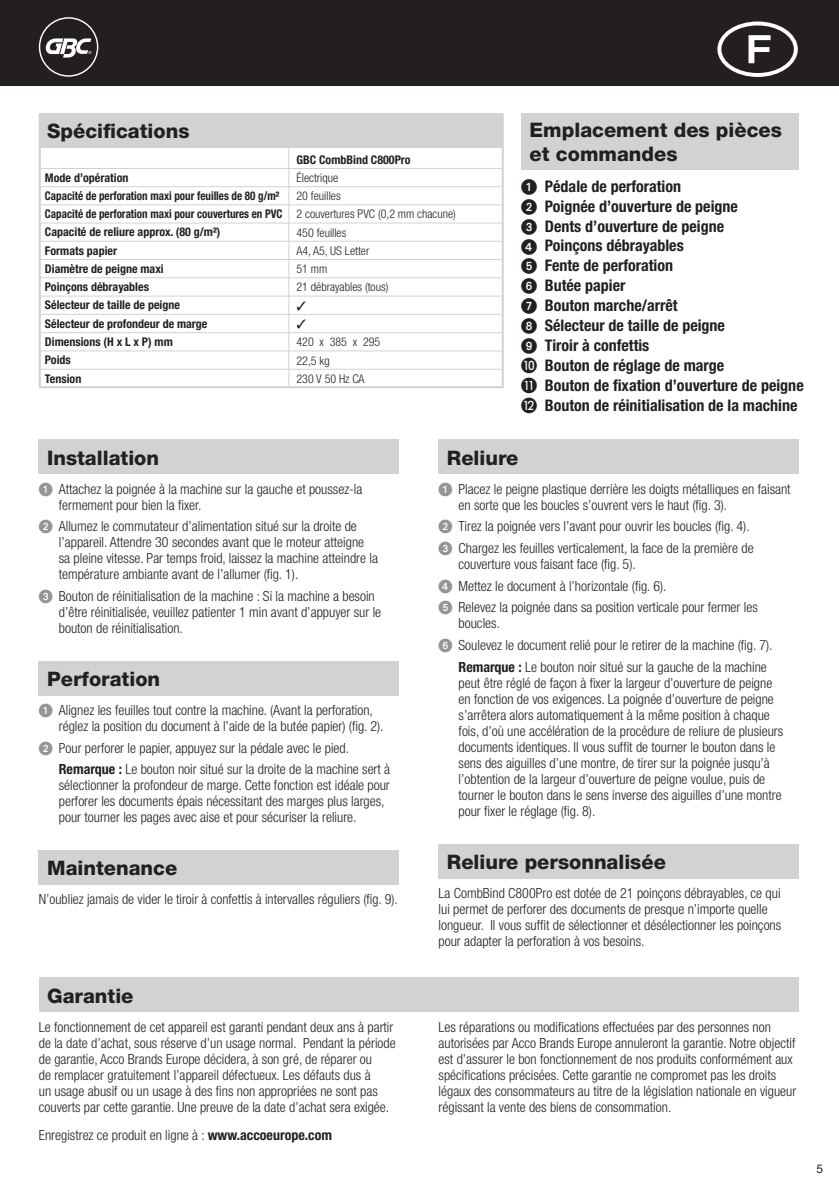
<style>
.page{position:relative;width:839px;height:1191px;background:#fff}
.page>*{position:absolute;margin:0;border:0;box-sizing:border-box;transform-origin:0 0}
.t1{font:800 20px/24px "Helvetica Neue";color:#231f20}
.t2{font:700 condensed 16px/20px "Helvetica Neue";color:#231f20}
.t3{font:300 condensed 14px/16px "Helvetica Neue";color:#231f20}
.t4{font:700 condensed 12px/18.2px "Helvetica Neue";color:#231f20}
.t5{font:300 condensed 12px/18.2px "Helvetica Neue";color:#231f20}
.t6{font:12px "Helvetica Neue";color:#231f20}
.s1{font-family:"European Pi One";font-weight:400;font-stretch:normal}
.s2{font-family:"European Pi One";font-weight:400;font-stretch:normal;color:#939598}
.s3{font-weight:700}
</style>
<div class="page">
<div style="left:521px;top:114px;width:277px;height:56px;background:#d1d2d4"></div>
<div style="left:0;top:0;width:839px;height:85px;background:#231f20"></div>
<svg style="left:39px;top:17px;width:59px;height:60px"></svg>
<div style="left:39px;top:440px;width:360px;height:34px;background:#d1d2d4"></div>
<div style="left:39px;top:661px;width:360px;height:34px;background:#d1d2d4"></div>
<div style="left:439px;top:440px;width:360px;height:34px;background:#d1d2d4"></div>
<div style="left:439px;top:844px;width:360px;height:34px;background:#d1d2d4"></div>
<div style="left:39px;top:851px;width:360px;height:34px;background:#d1d2d4"></div>
<div style="left:39px;top:978px;width:760px;height:34px;background:#d1d2d4"></div>
<div style="left:39px;top:114px;width:465px;height:274px;border:2px solid #d1d2d4"></div>
<div style="left:39px;top:114px;width:464px;height:34px;background:#d1d2d4"></div>
<hr style="left:288px;top:142px;width:1px;height:246px;background:#d1d2d4">
<hr style="left:40px;top:186px;width:462px;height:1px;background:#d1d2d4">
<hr style="left:40px;top:168px;width:462px;height:1px;background:#d1d2d4">
<hr style="left:40px;top:223px;width:462px;height:1px;background:#d1d2d4">
<hr style="left:40px;top:204px;width:462px;height:1px;background:#d1d2d4">
<hr style="left:40px;top:241px;width:462px;height:1px;background:#d1d2d4">
<hr style="left:40px;top:259px;width:462px;height:1px;background:#d1d2d4">
<hr style="left:40px;top:277px;width:462px;height:1px;background:#d1d2d4">
<hr style="left:40px;top:296px;width:462px;height:1px;background:#d1d2d4">
<hr style="left:40px;top:332px;width:462px;height:1px;background:#d1d2d4">
<hr style="left:40px;top:314px;width:462px;height:1px;background:#d1d2d4">
<hr style="left:40px;top:350px;width:462px;height:1px;background:#d1d2d4">
<hr style="left:40px;top:369px;width:462px;height:1px;background:#d1d2d4">
<h1 class="t1" style="left:47px;top:119px;width:144px">Spécifications</h1>
<p class="t4" style="left:45px;top:168px;width:239px">Mode d’opération<br>Capacité de perforation maxi pour feuilles de 80 g/m²<br>Capacité de perforation maxi pour couvertures en PVC<br>Capacité de reliure approx. (80 g/m²)<br>Formats papier<br>Diamètre de peigne maxi<br>Poinçons débrayables<br>Sélecteur de taille de peigne<br>Sélecteur de profondeur de marge<br>Dimensions (H x L x P) mm<br>Poids<br>Tension</p>
<p class="t4" style="left:296px;top:150px;width:116px">GBC CombBind C800Pro</p>
<p class="t5" style="left:296px;top:168px;width:161px">Électrique<br>20 feuilles<br>2 couvertures PVC (0,2 mm chacune)<br>450 feuilles<br>A4, A5, US Letter<br>51 mm<br>21 débrayables (tous)</p>
<p class="t5" style="left:296px;top:333px;width:85px">420 x 385 x 295<br>22,5 kg<br>230 V 50 Hz CA</p>
<h1 class="t1" style="left:530px;top:118px;width:254px">Emplacement des pièces et commandes</h1>
<p class="t2" style="left:521px;top:176px;width:284px"><span class="s1">1</span> Pédale de perforation<br><span class="s1">2</span> Poignée d’ouverture de peigne<br><span class="s1">3</span> Dents d’ouverture de peigne<br><span class="s1">4</span> Poinçons débrayables<br><span class="s1">5</span> Fente de perforation<br><span class="s1">6</span> Butée papier<br><span class="s1">7</span> Bouton marche/arrêt<br><span class="s1">8</span> Sélecteur de taille de peigne<br><span class="s1">9</span> Tiroir à confettis<br><span class="s1">J</span> Bouton de réglage de marge<br><span class="s1">K</span> Bouton de fixation d’ouverture de peigne<br><span class="s1">L</span> Bouton de réinitialisation de la machine</p>
<h1 class="t1" style="left:47px;top:445px;width:113px">Installation</h1>
<p class="t3" style="left:59px;top:480px;width:305px;text-indent:-20px"><span class="s2">1</span> Attachez la poignée à la machine sur la gauche et poussez-la fermement pour bien la fixer.</p>
<p class="t3" style="left:59px;top:518px;width:321px;text-indent:-20px"><span class="s2">2</span> Allumez le commutateur d’alimentation situé sur la droite de l’appareil. Attendre 30 secondes avant que le moteur atteigne sa pleine vitesse. Par temps froid, laissez la machine atteindre la température ambiante avant de l’allumer (fig. 1).</p>
<p class="t3" style="left:59px;top:588px;width:324px;text-indent:-20px"><span class="s2">3</span> Bouton de réinitialisation de la machine : Si la machine a besoin d’être réinitialisée, veuillez patienter 1 min avant d’appuyer sur le bouton de réinitialisation.</p>
<h1 class="t1" style="left:47px;top:667px;width:114px">Perforation</h1>
<p class="t3" style="left:59px;top:702px;width:326px;text-indent:-20px"><span class="s2">1</span> Alignez les feuilles tout contre la machine. (Avant la perforation, réglez la position du document à l’aide de la butée papier) (fig. 2).</p>
<p class="t3" style="left:59px;top:737px;width:333px;line-height:21.6px;text-indent:-20px"><span class="s2">2</span> Pour perforer le papier, appuyez sur la pédale avec le pied.<br><span class="s3">Remarque :</span> Le bouton noir situé sur la droite de la machine sert à</p>
<p class="t3" style="left:59px;top:777px;width:332px">sélectionner la profondeur de marge. Cette fonction est idéale pour perforer les documents épais nécessitant des marges plus larges, pour tourner les pages avec aise et pour sécuriser la reliure.</p>
<h1 class="t1" style="left:47px;top:856px;width:132px">Maintenance</h1>
<p class="t3" style="left:39px;top:891px;width:360px">N’oubliez jamais de vider le tiroir à confettis à intervalles réguliers (fig. 9).</p>
<h1 class="t1" style="left:447px;top:445px;width:73px">Reliure</h1>
<p class="t3" style="left:459px;top:480px;width:334px;text-indent:-20px"><span class="s2">1</span> Placez le peigne plastique derrière les doigts métalliques en faisant en sorte que les boucles s’ouvrent vers le haut (fig. 3).</p>
<p class="t3" style="left:439px;top:515px;width:317px;line-height:21.6px"><span class="s2">2</span> Tirez la poignée vers l’avant pour ouvrir les boucles (fig. 4).<br><span class="s2">3</span> Chargez les feuilles verticalement, la face de la première de</p>
<p class="t3" style="left:439px;top:553px;width:321px;line-height:21.6px;text-indent:20px">couverture vous faisant face (fig. 5).<br><span class="s2">4</span> Mettez le document à l’horizontale (fig. 6).<br><span class="s2">5</span> Relevez la poignée dans sa position verticale pour fermer les</p>
<p class="t3" style="left:459px;top:615px;width:43px">boucles.</p>
<p class="t3" style="left:439px;top:637px;width:335px"><span class="s2">6</span> Soulevez le document relié pour le retirer de la machine (fig. 7).</p>
<p class="t3" style="left:459px;top:658px;width:310px"><span class="s3">Remarque :</span> Le bouton noir situé sur la gauche de la machine</p>
<p class="t3" style="left:459px;top:674px;width:326px">peut être réglé de façon à fixer la largeur d’ouverture de peigne en fonction de vos exigences. La poignée d’ouverture de peigne s’arrêtera alors automatiquement à la même position à chaque fois, d’où une accélération de la procédure de reliure de plusieurs documents identiques. Il vous suffit de tourner le bouton dans le sens des aiguilles d’une montre, de tirer sur la poignée jusqu’à l’obtention de la largeur d’ouverture de peigne voulue, puis de tourner le bouton dans le sens inverse des aiguilles d’une montre pour fixer le réglage (fig. 8).</p>
<h1 class="t1" style="left:447px;top:849px;width:220px">Reliure personnalisée</h1>
<p class="t3" style="left:439px;top:884px;width:344px">La CombBind C800Pro est dotée de 21 poinçons débrayables, ce qui lui permet de perforer des documents de presque n’importe quelle longueur. Il vous suffit de sélectionner et désélectionner les poinçons pour adapter la perforation à vos besoins.</p>
<h1 class="t1" style="left:47px;top:983px;width:88px">Garantie</h1>
<p class="t3" style="left:39px;top:1018px;width:358px">Le fonctionnement de cet appareil est garanti pendant deux ans à partir de la date d’achat, sous réserve d’un usage normal. Pendant la période de garantie, Acco Brands Europe décidera, à son gré, de réparer ou<br>de remplacer gratuitement l’appareil défectueux. Les défauts dus à<br>un usage abusif ou un usage à des fins non appropriées ne sont pas couverts par cette garantie. Une preuve de la date d’achat sera exigée.</p>
<p class="t3" style="left:439px;top:1018px;width:359px">Les réparations ou modifications effectuées par des personnes non autorisées par Acco Brands Europe annuleront la garantie. Notre objectif est d’assurer le bon fonctionnement de nos produits conformément aux spécifications précisées. Cette garantie ne compromet pas les droits légaux des consommateurs au titre de la législation nationale en vigueur régissant la vente des biens de consommation.</p>
<p class="t3" style="left:39px;top:1127px;width:295px">Enregistrez ce produit en ligne à : <span class="s3">www.accoeurope.com</span></p>
<p class="t6" style="left:817px;top:1161px;width:8px">5</p>
</div>
